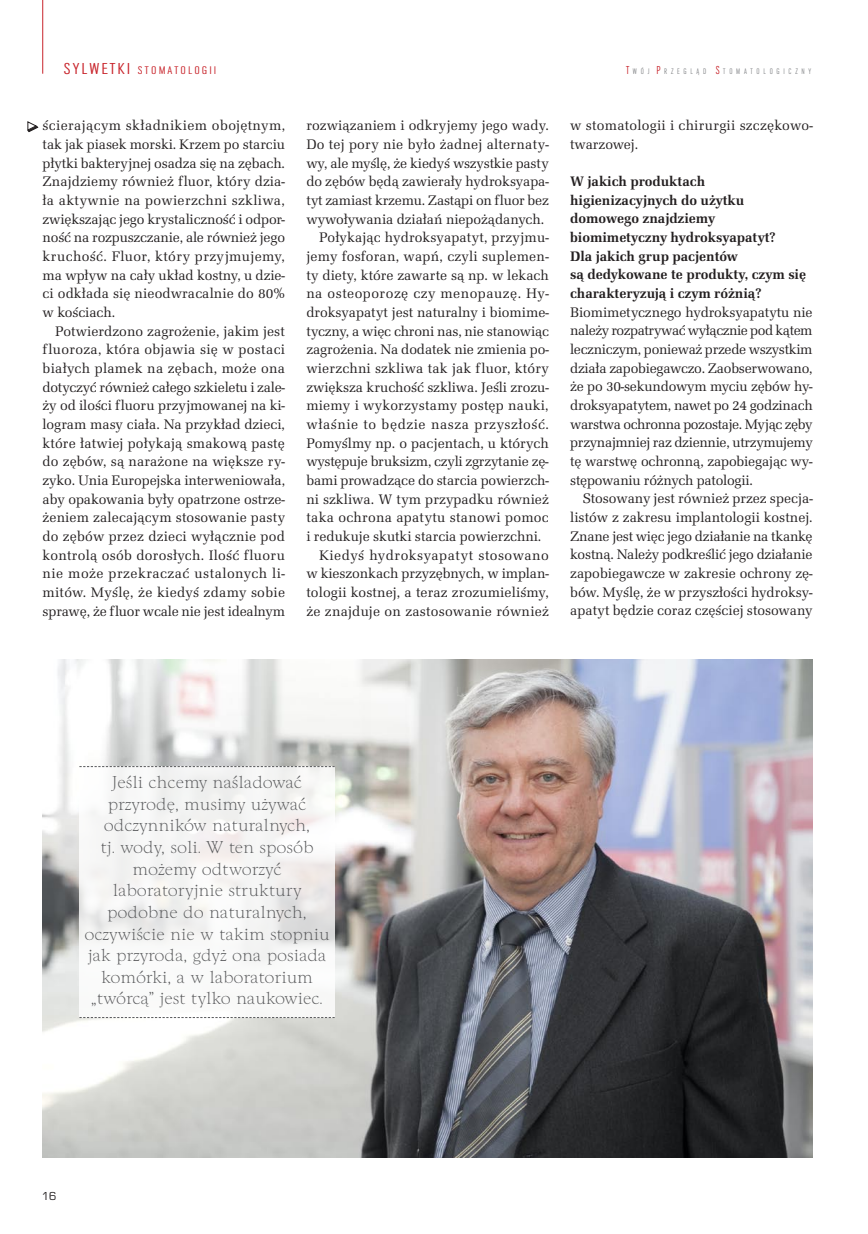
<style>
.page{position:relative;width:868px;height:1234px;background:#fff}
.page>*{position:absolute;margin:0;border:0;box-sizing:border-box;transform-origin:0 0}
.t1{font:300 18px/21.6px "Goudy TCE";letter-spacing:-.005em;color:#57585a;text-align:center}
.t2{font:14.25px/18.6px "URW Latino TCE";color:#231f20;text-align:justify}
.t3{font:700 14.25px/18.6px "URW Latino TCE";letter-spacing:-.005em;color:#231f20}
.t4{font:14.25px "URW Latino TCE";letter-spacing:.035em;color:#231f20}
.t5{font:14.25px "URW Latino TCE";letter-spacing:.04em;color:#231f20}
.t6{font:12px "Eurostile TCE";color:#231f20}
.t7{font:11.55px "URW Grotesk TCE Lig Con";letter-spacing:.145em;color:#c8242b;scale:1.25 1}
.t8{font:8.4px "URW Grotesk TCE Lig Con";letter-spacing:.445em;color:#808285}
.s1{font-size:16.5px}
.s2{font-size:12px;color:#c8242b}
</style>
<div class="page">
<hr style="left:42px;top:0;width:1px;height:74px;background:#c8242b">
<img style="left:43px;top:659px;width:769px;height:498px">
<svg style="left:27px;top:121px;width:12px;height:11px"></svg>
<svg style="left:79px;top:765px;width:255px;height:251px;fill:#f6f6f6"></svg>
<svg style="left:79px;top:766px;width:255px;height:1px"></svg>
<svg style="left:79px;top:1016px;width:255px;height:1px"></svg>
<p class="t7" style="left:64px;top:64px;width:123px"><span class="s1">SYLWETKI</span> STOMATOLOGII</p>
<p class="t2" style="left:43px;top:116px;width:244px">ścierającym składnikiem obojętnym, tak jak piasek morski. Krzem po starciu płytki bakteryjnej osadza się na zębach.<br>Znajdziemy również fluor, który dzia&shy;ła aktywnie na powierzchni szkliwa, zwiększając jego krystaliczność i odpor&shy;ność na rozpuszczanie, ale również jego kruchość. Fluor, który przyjmujemy, ma wpływ na cały układ kostny, u dzie&shy;ci odkłada się nieodwracalnie do 80% w kościach.</p>
<p class="t2" style="left:43px;top:321px;width:244px;text-indent:13px">Potwierdzono zagrożenie, jakim jest fluoroza, która objawia się w postaci białych plamek na zębach, może ona dotyczyć również całego szkieletu i zale&shy;ży od ilości fluoru przyjmowanej na ki&shy;logram masy ciała. Na przykład dzieci, które łatwiej połykają smakową pastę do zębów, są narażone na większe ry&shy;zyko. Unia Europejska interweniowała, aby opakowania były opatrzone ostrze&shy;żeniem zalecającym stosowanie pasty do zębów przez dzieci wyłącznie pod kontrolą osób dorosłych. Ilość fluoru nie może przekraczać ustalonych li&shy;mitów. Myślę, że kiedyś zdamy sobie sprawę, że fluor wcale nie jest idealnym</p>
<p class="t2" style="left:306px;top:116px;width:244px">rozwiązaniem i odkryjemy jego wady.</p>
<p class="t2" style="left:306px;top:135px;width:244px">Do tej pory nie było żadnej alternaty-</p>
<p class="t2" style="left:306px;top:154px;width:244px">wy, ale myślę, że kiedyś wszystkie pasty</p>
<p class="t2" style="left:306px;top:172px;width:244px">do zębów będą zawierały hydroksyapa-</p>
<p class="t2" style="left:306px;top:191px;width:244px">tyt zamiast krzemu. Zastąpi on fluor bez</p>
<p class="t2" style="left:306px;top:209px;width:239px">wywoływania działań niepożądanych.</p>
<p class="t2" style="left:319px;top:228px;width:231px">Połykając hydroksyapatyt, przyjmu-</p>
<p class="t2" style="left:306px;top:247px;width:244px">jemy fosforan, wapń, czyli suplemen-</p>
<p class="t2" style="left:306px;top:265px;width:244px">ty diety, które zawarte są np. w lekach</p>
<p class="t4" style="left:306px;top:285px;width:244px">na osteoporozę czy menopauzę. Hy-</p>
<p class="t2" style="left:306px;top:303px;width:244px">droksyapatyt jest naturalny i biomime-</p>
<p class="t2" style="left:306px;top:321px;width:244px">tyczny, a więc chroni nas, nie stanowiąc</p>
<p class="t2" style="left:306px;top:340px;width:244px">zagrożenia. Na dodatek nie zmienia po-</p>
<p class="t2" style="left:306px;top:359px;width:244px">wierzchni szkliwa tak jak fluor, który</p>
<p class="t2" style="left:306px;top:377px;width:244px">zwiększa kruchość szkliwa. Jeśli zrozu-</p>
<p class="t2" style="left:306px;top:396px;width:244px">miemy i wykorzystamy postęp nauki,</p>
<p class="t5" style="left:306px;top:415px;width:244px">właśnie to będzie nasza przyszłość.</p>
<p class="t2" style="left:306px;top:433px;width:244px">Pomyślmy np. o pacjentach, u których</p>
<p class="t2" style="left:306px;top:452px;width:244px">występuje bruksizm, czyli zgrzytanie zę-</p>
<p class="t2" style="left:306px;top:471px;width:244px">bami prowadzące do starcia powierzch-</p>
<p class="t2" style="left:306px;top:489px;width:244px">ni szkliwa. W tym przypadku również</p>
<p class="t2" style="left:306px;top:508px;width:244px">taka ochrona apatytu stanowi pomoc</p>
<p class="t2" style="left:306px;top:527px;width:236px">i redukuje skutki starcia powierzchni.</p>
<p class="t4" style="left:319px;top:546px;width:231px">Kiedyś hydroksyapatyt stosowano</p>
<p class="t2" style="left:306px;top:564px;width:244px">w kieszonkach przyzębnych, w implan-</p>
<p class="t2" style="left:306px;top:583px;width:244px">tologii kostnej, a teraz zrozumieliśmy,</p>
<p class="t2" style="left:306px;top:601px;width:244px">że znajduje on zastosowanie również</p>
<p class="t8" style="left:626px;top:67px;width:187px"><span class="s2">T</span>WÓJ <span class="s2">P</span>RZEGLĄD <span class="s2">S</span>T OMAT OLOGICZNY</p>
<p class="t2" style="left:570px;top:116px;width:244px">w stomatologii i chirurgii szczękowo&shy;twarzowej.</p>
<p class="t3" style="left:570px;top:172px;width:237px">W jakich produktach higienizacyjnych do użytku domowego znajdziemy biomimetyczny hydroksyapatyt?<br>Dla jakich grup pacjentów<br>są dedykowane te produkty, czym się charakteryzują i czym różnią?</p>
<p class="t2" style="left:570px;top:303px;width:244px">Biomimetycznego hydroksyapatytu nie należy rozpatrywać wyłącznie pod kątem leczniczym, ponieważ przede wszystkim działa zapobiegawczo. Zaobserwowano, że po 30-sekundowym myciu zębów hy&shy;droksyapatytem, nawet po 24 godzinach warstwa ochronna pozostaje. Myjąc zęby przynajmniej raz dziennie, utrzymujemy tę warstwę ochronną, zapobiegając wy&shy;stępowaniu różnych patologii.</p>
<p class="t2" style="left:570px;top:489px;width:244px;text-indent:13px">Stosowany jest również przez specja&shy;listów z zakresu implantologii kostnej.<br>Znane jest więc jego działanie na tkankę kostną. Należy podkreślić jego działanie zapobiegawcze w zakresie ochrony zę&shy;bów. Myślę, że w przyszłości hydroksy&shy;apatyt będzie coraz częściej stosowany</p>
<p class="t1" style="left:84px;top:771px;width:247px">Jeśli chcemy naśladować przyrodę, musimy używać odczynników naturalnych,<br>tj. wody, soli. W ten sposób możemy odtworzyć laboratoryjnie struktury podobne do naturalnych, oczywiście nie w takim stopniu jak przyroda, gdyż ona posiada komórki, a w laboratorium „twórcą” jest tylko naukowiec.</p>
<p class="t6" style="left:42px;top:1189px;width:16px">16</p>
</div>
